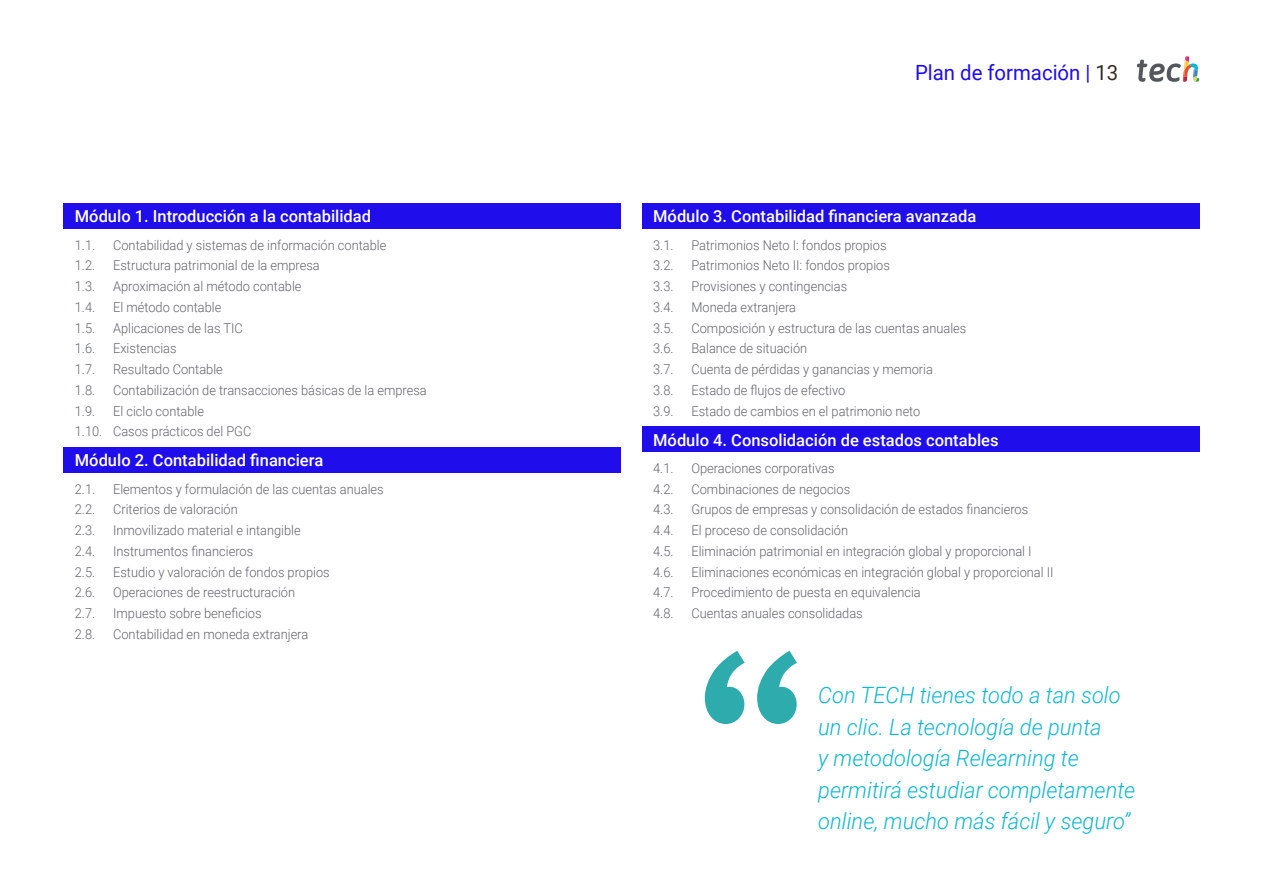
<style>
.page{position:relative;width:1263px;height:893px;background:#fff}
.page>*{position:absolute;margin:0;border:0;box-sizing:border-box;transform-origin:0 0}
.t1{font:italic 300 22.5px/31.5px "Roboto";color:#0fb6cf}
.t2{font:21px "Roboto";color:#1f0dec}
.t3{font:500 16.5px "Roboto";color:#fff}
.t4{font:300 13.5px/20.7px "Roboto";color:#61646a;scale:.95 1}
.s1{color:#312e20}
</style>
<div class="page">
<div style="left:64px;top:204px;width:557px;height:25px;background:#1f0dec"></div>
<div style="left:64px;top:448px;width:557px;height:25px;background:#1f0dec"></div>
<div style="left:642px;top:204px;width:557px;height:25px;background:#1f0dec"></div>
<div style="left:642px;top:427px;width:557px;height:25px;background:#1f0dec"></div>
<svg style="left:1137px;top:56px;width:62px;height:26px"></svg>
<svg style="left:705px;top:651px;width:92px;height:73px"></svg>
<p class="t3" style="left:75px;top:205px;width:298px">Módulo 1. Introducción a la contabilidad</p>
<p class="t4" style="left:75px;top:234px;width:23px">1.1.</p>
<p class="t4" style="left:113px;top:234px;width:289px">Contabilidad y sistemas de información contable</p>
<p class="t4" style="left:75px;top:255px;width:23px">1.2.</p>
<p class="t4" style="left:113px;top:255px;width:219px">Estructura patrimonial de la empresa</p>
<p class="t4" style="left:75px;top:275px;width:23px">1.3.</p>
<p class="t4" style="left:113px;top:275px;width:200px">Aproximación al método contable</p>
<p class="t4" style="left:75px;top:296px;width:23px">1.4.</p>
<p class="t4" style="left:113px;top:296px;width:116px">El método contable</p>
<p class="t4" style="left:75px;top:317px;width:23px">1.5.</p>
<p class="t4" style="left:113px;top:317px;width:138px">Aplicaciones de las TIC</p>
<p class="t4" style="left:75px;top:338px;width:23px">1.6.</p>
<p class="t4" style="left:113px;top:338px;width:68px">Existencias</p>
<p class="t4" style="left:75px;top:358px;width:23px">1.7.</p>
<p class="t4" style="left:113px;top:358px;width:117px">Resultado Contable</p>
<p class="t4" style="left:75px;top:379px;width:23px">1.8.</p>
<p class="t4" style="left:113px;top:379px;width:332px">Contabilización de transacciones básicas de la empresa</p>
<p class="t4" style="left:75px;top:400px;width:23px">1.9.</p>
<p class="t4" style="left:75px;top:400px;width:187px;text-indent:38px">El ciclo contable<br>1.10. Casos prácticos del PGC</p>
<p class="t3" style="left:75px;top:449px;width:250px">Módulo 2. Contabilidad financiera</p>
<p class="t4" style="left:75px;top:478px;width:23px">2.1.</p>
<p class="t4" style="left:113px;top:478px;width:286px">Elementos y formulación de las cuentas anuales</p>
<p class="t4" style="left:75px;top:499px;width:23px">2.2.</p>
<p class="t4" style="left:113px;top:499px;width:133px">Criterios de valoración</p>
<p class="t4" style="left:75px;top:519px;width:23px">2.3.</p>
<p class="t4" style="left:113px;top:519px;width:199px">Inmovilizado material e intangible</p>
<p class="t4" style="left:75px;top:540px;width:23px">2.4.</p>
<p class="t4" style="left:113px;top:540px;width:149px">Instrumentos financieros</p>
<p class="t4" style="left:75px;top:561px;width:23px">2.5.</p>
<p class="t4" style="left:113px;top:561px;width:230px">Estudio y valoración de fondos propios</p>
<p class="t4" style="left:75px;top:582px;width:23px">2.6.</p>
<p class="t4" style="left:113px;top:582px;width:193px">Operaciones de reestructuración</p>
<p class="t4" style="left:75px;top:602px;width:23px">2.7.</p>
<p class="t4" style="left:113px;top:602px;width:158px">Impuesto sobre beneficios</p>
<p class="t4" style="left:75px;top:623px;width:23px">2.8.</p>
<p class="t4" style="left:113px;top:623px;width:207px">Contabilidad en moneda extranjera</p>
<h2 class="t2" style="left:915px;top:57px;width:205px">Plan de formación | <span class="s1">13</span></h2>
<p class="t3" style="left:653px;top:205px;width:325px">Módulo 3. Contabilidad financiera avanzada</p>
<p class="t4" style="left:653px;top:234px;width:23px">3.1.</p>
<p class="t4" style="left:691px;top:234px;width:207px">Patrimonios Neto I: fondos propios</p>
<p class="t4" style="left:653px;top:255px;width:23px">3.2.</p>
<p class="t4" style="left:691px;top:255px;width:210px">Patrimonios Neto II: fondos propios</p>
<p class="t4" style="left:653px;top:275px;width:23px">3.3.</p>
<p class="t4" style="left:691px;top:275px;width:165px">Provisiones y contingencias</p>
<p class="t4" style="left:653px;top:296px;width:23px">3.4.</p>
<p class="t4" style="left:691px;top:296px;width:112px">Moneda extranjera</p>
<p class="t4" style="left:653px;top:317px;width:23px">3.5.</p>
<p class="t4" style="left:691px;top:317px;width:291px">Composición y estructura de las cuentas anuales</p>
<p class="t4" style="left:653px;top:338px;width:23px">3.6.</p>
<p class="t4" style="left:691px;top:338px;width:123px">Balance de situación</p>
<p class="t4" style="left:653px;top:358px;width:23px">3.7.</p>
<p class="t4" style="left:691px;top:358px;width:256px">Cuenta de pérdidas y ganancias y memoria</p>
<p class="t4" style="left:653px;top:379px;width:23px">3.8.</p>
<p class="t4" style="left:691px;top:379px;width:164px">Estado de flujos de efectivo</p>
<p class="t4" style="left:653px;top:400px;width:23px">3.9.</p>
<p class="t4" style="left:691px;top:400px;width:243px">Estado de cambios en el patrimonio neto</p>
<p class="t3" style="left:653px;top:428px;width:347px">Módulo 4. Consolidación de estados contables</p>
<p class="t4" style="left:653px;top:457px;width:23px">4.1.</p>
<p class="t4" style="left:691px;top:457px;width:152px">Operaciones corporativas</p>
<p class="t4" style="left:653px;top:478px;width:23px">4.2.</p>
<p class="t4" style="left:691px;top:478px;width:169px">Combinaciones de negocios</p>
<p class="t4" style="left:653px;top:499px;width:23px">4.3.</p>
<p class="t4" style="left:691px;top:499px;width:356px">Grupos de empresas y consolidación de estados financieros</p>
<p class="t4" style="left:653px;top:519px;width:23px">4.4.</p>
<p class="t4" style="left:691px;top:519px;width:166px">El proceso de consolidación</p>
<p class="t4" style="left:653px;top:540px;width:23px">4.5.</p>
<p class="t4" style="left:691px;top:540px;width:360px">Eliminación patrimonial en integración global y proporcional I</p>
<p class="t4" style="left:653px;top:561px;width:23px">4.6.</p>
<p class="t4" style="left:691px;top:561px;width:383px">Eliminaciones económicas en integración global y proporcional II</p>
<p class="t4" style="left:653px;top:582px;width:23px">4.7.</p>
<p class="t4" style="left:691px;top:582px;width:243px">Procedimiento de puesta en equivalencia</p>
<p class="t4" style="left:653px;top:602px;width:23px">4.8.</p>
<p class="t4" style="left:691px;top:602px;width:182px">Cuentas anuales consolidadas</p>
<h1 class="t1" style="left:818px;top:679px;width:319px">Con TECH tienes todo a tan solo un clic. La tecnología de punta<br>y metodología Relearning te permitirá estudiar completamente online, mucho más fácil y seguro”</h1>
</div>
